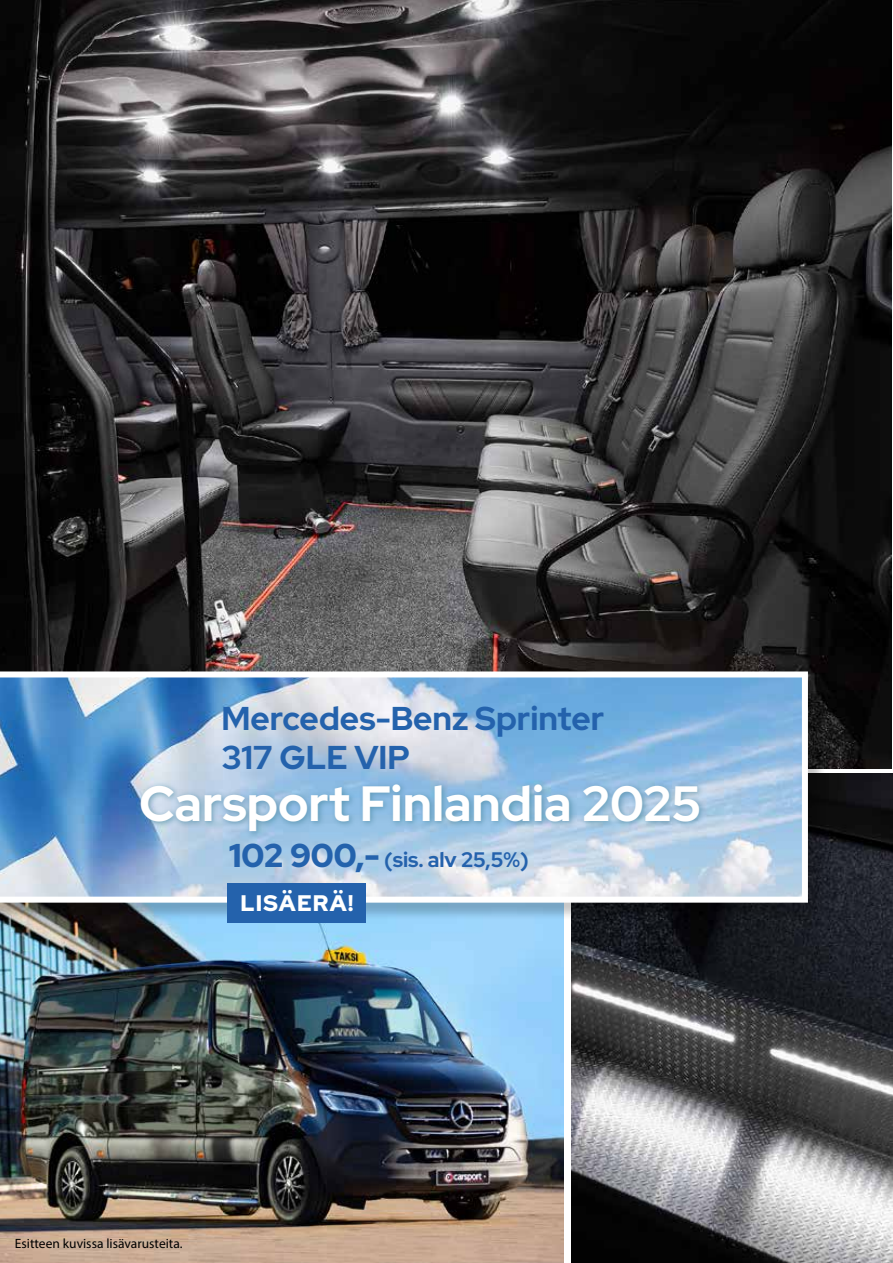
<style>
.page{position:relative;width:893px;height:1263px;background:#fff}
.page>*{position:absolute;margin:0;border:0;box-sizing:border-box;transform-origin:0 0}
.t1{font:700 49.5px "Red Hat Display";color:#fff}
.t2{font:800 33px/39px "Red Hat Display";color:#2462ac}
.t3{font:900 22.5px "Red Hat Display";letter-spacing:.05em;color:#fff}
.t4{font:800 21px "Red Hat Display";color:#2462ac}
.t5{font:13.5px "Myriad Pro";color:#000}
.s1{font-weight:900;font-size:33px}
</style>
<div class="page">
<img style="left:571px;top:774px;width:322px;height:489px">
<img style="left:0;top:921px;width:563px;height:342px">
<img style="left:0;top:0;width:892px;height:768px">
<div style="left:0;top:674px;width:827px;height:247px;background:#000;opacity:.22"></div>
<svg style="left:0;top:671px;width:808px;height:232px;background:#9ec0df"></svg>
<div style="left:137px;top:780px;width:569px;height:58px;background:#4f8da6;opacity:.75"></div>
<div style="left:227px;top:883px;width:139px;height:39px;background:#2462ac"></div>
<h2 class="t2" style="left:221px;top:698px;width:384px">Mercedes-Benz Sprinter<br>317 GLE VIP</h2>
<h1 class="t1" style="left:139px;top:771px;width:564px">Carsport Finlandia 2025</h1>
<h3 class="t4" style="left:229px;top:846px;width:301px"><span class="s1">102 900,-</span> (sis. alv 25,5%)</h3>
<h3 class="t3" style="left:240px;top:888px;width:115px">LISÄERÄ!</h3>
<p class="t5" style="left:15px;top:1235px;width:169px">Esitteen kuvissa lisävarusteita.</p>
</div>
